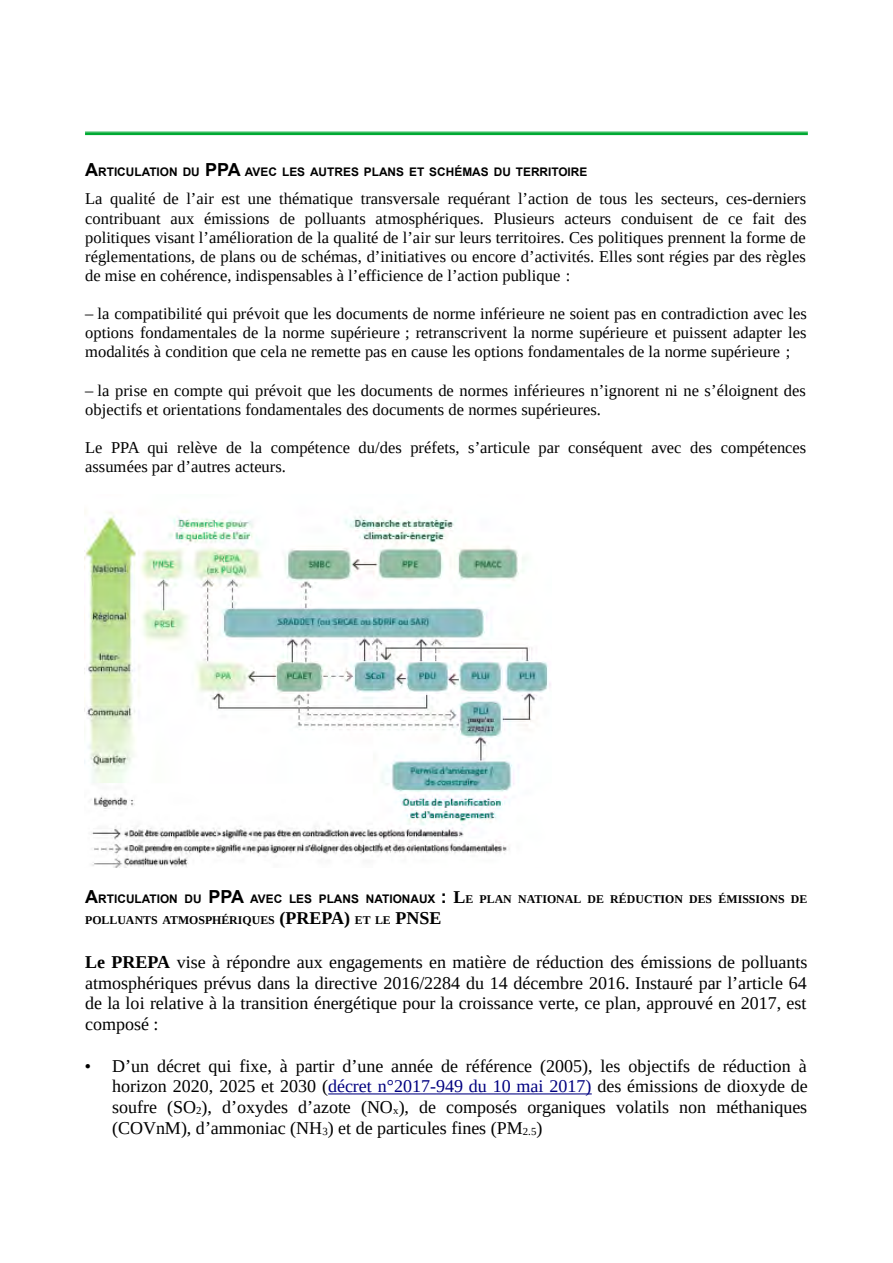
<style>
.page{position:relative;width:893px;height:1263px;background:#fff}
.page>*{position:absolute;margin:0;border:0;box-sizing:border-box;transform-origin:0 0}
.t1{font:18px/20.7px "Liberation Serif";color:#000;text-align:justify}
.t2{font:16.5px/19.2px "Liberation Serif";color:#000;text-align:justify}
.t3{font:700 11.85px/20.7px "Liberation Serif";color:#000}
.t4{font:700 11.85px "Arial";color:#000}
.s1{font-size:18px}
.s2{font-family:"Arial";font-size:18px}
.s3{font-family:"Arial"}
.s4{font-weight:700}
.s5{color:#000080}
</style>
<div class="page">
<hr style="left:328px;top:1093px;width:264px;height:1px;background:#000080">
<hr style="left:85px;top:133px;width:723px;height:2px;background:#00a933">
<hr style="left:85px;top:132px;width:723px;height:1px;background:#00a933">
<img style="left:85px;top:512px;width:466px;height:355px">
<p class="t4" style="left:85px;top:165px;width:504px"><span class="s1">A</span>RTICULATION DU <span class="s1">PPA</span> AVEC LES AUTRES PLANS ET SCHÉMAS DU TERRITOIRE</p>
<p class="t2" style="left:85px;top:189px;width:723px">La qualité de l’air est une thématique transversale requérant l’action de tous les secteurs, ces-derniers contribuant aux émissions de polluants atmosphériques. Plusieurs acteurs conduisent de ce fait des politiques visant l’amélioration de la qualité de l’air sur leurs territoires. Ces politiques prennent la forme de réglementations, de plans ou de schémas, d’initiatives ou encore d’activités. Elles sont régies par des règles de mise en cohérence, indispensables à l’efficience de l’action publique :</p>
<p class="t2" style="left:85px;top:304px;width:723px">– la compatibilité qui prévoit que les documents de norme inférieure ne soient pas en contradiction avec les options fondamentales de la norme supérieure ; retranscrivent la norme supérieure et puissent adapter les modalités à condition que cela ne remette pas en cause les options fondamentales de la norme supérieure ;</p>
<p class="t2" style="left:85px;top:380px;width:722px">– la prise en compte qui prévoit que les documents de normes inférieures n’ignorent ni ne s’éloignent des objectifs et orientations fondamentales des documents de normes supérieures.</p>
<p class="t2" style="left:85px;top:438px;width:723px">Le PPA qui relève de la compétence du/des préfets, s’articule par conséquent avec des compétences assumées par d’autres acteurs.</p>
<p class="t3" style="left:85px;top:888px;width:724px"><span class="s2">A</span><span class="s3">RTICULATION DU</span> <span class="s2">PPA</span> <span class="s3">AVEC LES PLANS NATIONAUX</span> <span class="s2">:</span> <span class="s1">L</span>E PLAN NATIONAL DE RÉDUCTION DES ÉMISSIONS DE<br>POLLUANTS ATMOSPHÉRIQUES <span class="s1">(PREPA)</span> ET LE <span class="s1">PNSE</span></p>
<p class="t1" style="left:85px;top:952px;width:724px"><span class="s4">Le PREPA</span> vise à répondre aux engagements en matière de réduction des émissions de polluants atmosphériques prévus dans la directive 2016/2284 du 14 décembre 2016. Instauré par l’article 64 de la loi relative à la transition énergétique pour la croissance verte, ce plan, approuvé en 2017, est composé :</p>
<p class="t1" style="left:112px;top:1055px;width:697px;text-indent:-27px">• D’un décret qui fixe, à partir d’une année de référence (2005), les objectifs de réduction à horizon 2020, 2025 et 2030 (<span class="s5">décret n°2017-949 du 10 mai 2017)</span> des émissions de dioxyde de soufre (SO<sub>2</sub>), d’oxydes d’azote (NO<sub>x</sub>), de composés organiques volatils non méthaniques (COVnM), d’ammoniac (NH<sub>3</sub>) et de particules fines (PM<sub>2.5</sub>)</p>
</div>
